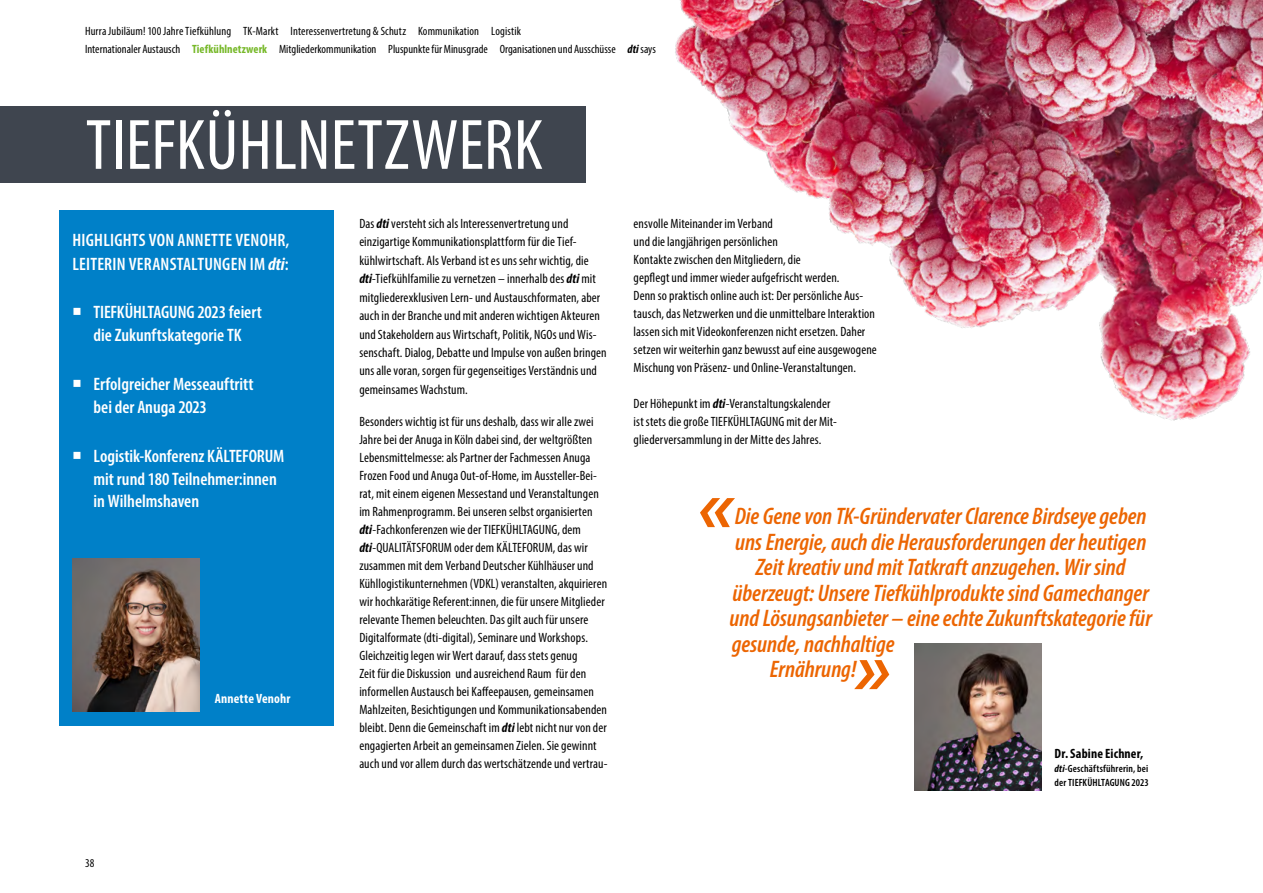
<style>
.page{position:relative;width:1263px;height:893px;background:#fff}
.page>*{position:absolute;margin:0;border:0;box-sizing:border-box;transform-origin:0 0}
.H1_HG_dunkel{font:condensed 72px "Myriad Pro";color:#fff}
.Zitate{font:italic 600 condensed 24px "Myriad Pro";letter-spacing:-.005em;color:#ec6502}
.t1{font:600 condensed 18px/22.5px "Myriad Pro";color:#fff}
.Fliesstext{font:condensed 13.5px/18px "Myriad Pro";letter-spacing:.005em;color:#000}
.Absatz_Hervorgeheben{font:condensed 13.5px/18.5px "Myriad Pro";letter-spacing:.005em;color:#000}
.Name{font:700 condensed 13.5px "Myriad Pro";letter-spacing:.01em;color:#000}
.Name-2{font:700 condensed 13.5px "Myriad Pro";letter-spacing:.01em;color:#fff}
.Navigation{font:condensed 12px/18px "Myriad Pro";letter-spacing:.005em;color:#000}
.Position{font:600 condensed 10.5px/14px "Myriad Pro";letter-spacing:.015em;color:#000}
.s1{font-weight:700;color:#76b828}
.s2{font-weight:700;font-style:italic}
</style>
<div class="page">
<img style="left:585px;top:0;width:678px;height:690px">
<div style="left:0;top:106px;width:585px;height:77px;background:#3f454f"></div>
<div style="left:60px;top:210px;width:274px;height:516px;background:#0080c8"></div>
<img style="left:72px;top:559px;width:128px;height:153px">
<img style="left:914px;top:644px;width:128px;height:147px">
<svg style="left:700px;top:498px;width:35px;height:29px"></svg>
<svg style="left:854px;top:660px;width:35px;height:29px"></svg>
<p class="Navigation" style="left:85px;top:21px;width:572px">Hurra Jubiläum! 100 Jahre Tiefkühlung TK-Markt Interessenvertretung &amp; Schutz Kommunikation Logistik<br>Internationaler Austausch <span class="s1">Tiefkühlnetzwerk</span> Mitgliederkommunikation Pluspunkte für Minusgrade Organisationen und Ausschüsse <span class="s2">dti</span> says</p>
<p class="H1_HG_dunkel" style="left:86px;top:101px;width:459px">TIEFKÜHLNETZWERK</p>
<h2 class="t1" style="left:72px;top:228px;width:218px;line-height:24px">HIGHLIGHTS VON ANNETTE VENOHR,<br>LEITERIN VERANSTALTUNGEN IM <span class="s2">dti</span>:</h2>
<p class="t1" style="left:94px;top:301px;width:170px">TIEFKÜHLTAGUNG 2023 feiert die Zukunftskategorie TK</p>
<p class="t1" style="left:94px;top:373px;width:162px">Erfolgreicher Messeauftritt bei der Anuga 2023</p>
<p class="t1" style="left:94px;top:445px;width:192px">Logistik-Konferenz KÄLTEFORUM mit rund 180 Teilnehmer:innen in Wilhelmshaven</p>
<p class="Name-2" style="left:215px;top:690px;width:77px">Annette Venohr</p>
<p class="Absatz_Hervorgeheben" style="left:359px;top:214px;width:249px">Das <span class="s2">dti</span> versteht sich als Interessenvertretung und einzigartige Kommunikationsplattform für die Tief&shy;kühlwirtschaft. Als Verband ist es uns sehr wichtig, die <span class="s2">dti</span>-Tiefkühlfamilie zu vernetzen – innerhalb des <span class="s2">dti</span> mit mitgliederexklusiven Lern- und Austauschformaten, aber auch in der Branche und mit anderen wichtigen Akteuren und Stakeholdern aus Wirtschaft, Politik, NGOs und Wis&shy;senschaft. Dialog, Debatte und Impulse von außen bringen uns alle voran, sorgen für gegenseitiges Verständnis und gemeinsames Wachstum.</p>
<p class="Fliesstext" style="left:359px;top:412px;width:250px">Besonders wichtig ist für uns deshalb, dass wir alle zwei Jahre bei der Anuga in Köln dabei sind, der weltgrößten Lebensmittelmesse: als Partner der Fachmessen Anuga Frozen Food und Anuga Out-of-Home, im Aussteller-Bei&shy;rat, mit einem eigenen Messestand und Veranstaltungen im Rahmenprogramm. Bei unseren selbst organisierten <span class="s2">dti</span>-Fachkonferenzen wie der TIEFKÜHLTAGUNG, dem <span class="s2">dti</span>-QUALITÄTSFORUM oder dem KÄLTEFORUM, das wir zusammen mit dem Verband Deutscher Kühlhäuser und Kühllogistikunternehmen (VDKL) veranstalten, akquirieren wir hochkarätige Referent:innen, die für unsere Mitglieder relevante Themen beleuchten. Das gilt auch für unsere Digitalformate (dti-digital), Seminare und Workshops.<br>Gleichzeitig legen wir Wert darauf, dass stets genug<br>Zeit für die Diskussion und ausreichend Raum für den informellen Austausch bei Kaffeepausen, gemeinsamen Mahlzeiten, Besichtigungen und Kommunikationsabenden bleibt. Denn die Gemeinschaft im <span class="s2">dti</span> lebt nicht nur von der engagierten Arbeit an gemeinsamen Zielen. Sie gewinnt auch und vor allem durch das wertschätzende und vertrau-</p>
<p class="Fliesstext" style="left:634px;top:214px;width:245px">ensvolle Miteinander im Verband<br>und die langjährigen persönlichen<br>Kontakte zwischen den Mitgliedern, die<br>gepflegt und immer wieder aufgefrischt werden.<br>Denn so praktisch online auch ist: Der persönliche Aus&shy;tausch, das Netzwerken und die unmittelbare Interaktion lassen sich mit Videokonferenzen nicht ersetzen. Daher setzen wir weiterhin ganz bewusst auf eine ausgewogene Mischung von Präsenz- und Online-Veranstaltungen.</p>
<p class="Fliesstext" style="left:634px;top:394px;width:205px">Der Höhepunkt im <span class="s2">dti</span>-Veranstaltungskalender ist stets die große TIEFKÜHLTAGUNG mit der Mit&shy;gliederversammlung in der Mitte des Jahres.</p>
<p class="Zitate" style="left:735px;top:501px;width:413px">Die Gene von TK-Gründervater Clarence Birdseye geben</p>
<p class="Zitate" style="left:735px;top:527px;width:413px">uns Energie, auch die Herausforderungen der heutigen</p>
<p class="Zitate" style="left:756px;top:552px;width:371px">Zeit kreativ und mit Tatkraft anzugehen. Wir sind</p>
<p class="Zitate" style="left:732px;top:578px;width:418px">überzeugt: Unsere Tiefkühlprodukte sind Gamechanger</p>
<p class="Zitate" style="left:729px;top:603px;width:424px">und Lösungsanbieter – eine echte Zukunftskategorie für</p>
<p class="Zitate" style="left:732px;top:629px;width:164px">gesunde, nachhaltige</p>
<p class="Zitate" style="left:770px;top:654px;width:88px">Ernährung!</p>
<p class="Name" style="left:1054px;top:744px;width:90px">Dr. Sabine Eichner,</p>
<p class="Position" style="left:1054px;top:761px;width:96px"><span class="s2">dti</span>-Geschäftsführerin, bei der TIEFKÜHLTAGUNG 2023</p>
<p class="Navigation" style="left:85px;top:854px;width:11px">38</p>
</div>
